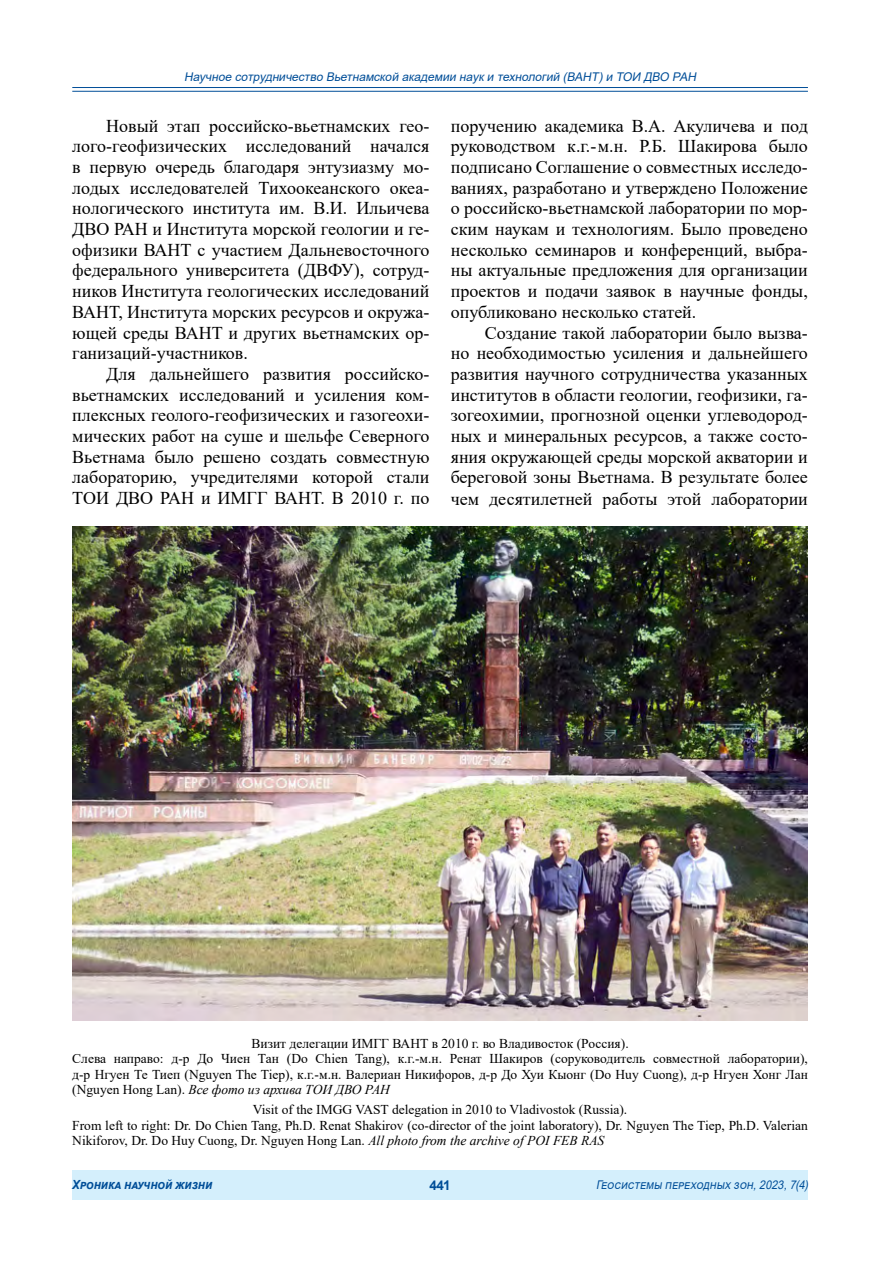
<style>
.page{position:relative;width:893px;height:1263px;background:#fff}
.page>*{position:absolute;margin:0;border:0;box-sizing:border-box;transform-origin:0 0}
.t1{font:18px/20.7px "Times New Roman";color:#000;text-align:justify}
.t2{font:13.5px/15.6px "Times New Roman";color:#000}
.t3{font:700 13.5px "Arial";color:#004e98}
.t4{font:italic 700 12.6px "Arial";letter-spacing:-.005em;color:#004e98;scale:.9 1}
.t5{font:italic 12px "Arial";color:#004e98}
.t6{font:italic 12px "Arial";color:#004e98;scale:.9 1}
.s1{font-style:italic}
</style>
<div class="page">
<div style="left:72px;top:1170px;width:736px;height:30px;background:#d4effc"></div>
<hr style="left:72px;top:87px;width:736px;height:1px;background:#004e98">
<hr style="left:72px;top:91px;width:736px;height:1px;background:#004e98">
<img style="left:72px;top:526px;width:736px;height:494px">
<p class="t5" style="left:184px;top:69px;width:516px">Научное сотрудничество Вьетнамской академии науки технологий (ВАНТ)и ТОИ ДВО РАН</p>
<p class="t1" style="left:72px;top:115px;width:359px;text-indent:34px">Новый этап российско-вьетнамских гео&shy;лого-геофизических исследований начался в первую очередь благодаря энтузиазму мо&shy;лодых исследователей Тихоокеанского океа&shy;нологического института им. В.И. Ильичева ДВО РАН и Института морской геологии и ге&shy;офизики ВАНТ с участием Дальневосточного федерального университета (ДВФУ), сотруд&shy;ников Института геологических исследований ВАНТ, Института морских ресурсов и окружа&shy;ющей среды ВАНТ и других вьетнамских ор&shy;ганизаций-участников.</p>
<p class="t1" style="left:72px;top:363px;width:359px;text-indent:34px">Для дальнейшего развития российско&shy;вьетнамских исследований и усиления ком&shy;плексных геолого-геофизических и газогеохи&shy;мических работ на суше и шельфе Северного Вьетнама было решено создать совместную лабораторию, учредителями которой стали ТОИ ДВО РАН и ИМГГ ВАНТ. В 2010 г. по</p>
<p class="t1" style="left:451px;top:115px;width:359px">поручению академика В.А. Акуличева и под руководством к.г.- м.н. Р.Б. Шакирова было подписано Соглашение о совместных исследо&shy;ваниях, разработано и утверждено Положение о российско-вьетнамской лаборатории по мор&shy;ским наукам и технологиям. Было проведено несколько семинаров и конференций, выбра&shy;ны актуальные предложения для организации проектов и подачи заявок в научные фонды, опубликовано несколько статей.</p>
<p class="t1" style="left:451px;top:322px;width:359px;text-indent:34px">Создание такой лаборатории было вызва&shy;но необходимостью усиления и дальнейшего развития научного сотрудничества указанных институтов в области геологии, геофизики, га&shy;зогеохимии, прогнозной оценки углеводород&shy;ных и минеральных ресурсов, а также состо&shy;яния окружающей среды морской акватории и береговой зоны Вьетнама. В результате более чем десятилетней работы этой лаборатории</p>
<p class="t2" style="left:72px;top:1035px;width:737px;text-indent:179px">Визит делегации ИМГГ ВАНТ в 2010 г. во Владивосток (Россия).<br>Слева направо: д-р До Чиен Тан (Do Chien Tang), к.г.-м.н. Ренат Шакиров (соруководитель совместной лаборатории), д-р Нгуен Те Тиеп (Nguyen The Tiep), к.г.-м.н. Валериан Никифоров, д-р До Хуи Кыонг (Do Huy Cuong), д-р Нгуен Хонг Лан (Nguyen Hong Lan). <span class="s1">Все фото из архива ТОИ ДВО РАН</span></p>
<p class="t2" style="left:72px;top:1101px;width:737px;text-indent:181px">Visit of the IMGG VAST delegation in 2010 to Vladivostok (Russia).<br>From left to right: Dr. Do Chien Tang, Ph.D. Renat Shakirov (co-director of the joint laboratory), Dr. Nguyen The Tiep, Ph.D. Valerian<br>Nikiforov, Dr. Do Huy Cuong, Dr. Nguyen Hong Lan. <span class="s1">All photo from the archive of POI FEB RAS</span></p>
<p class="t4" style="left:72px;top:1176px;width:157px">Хроника научной жизни</p>
<p class="t3" style="left:429px;top:1175px;width:23px">441</p>
<p class="t6" style="left:596px;top:1176px;width:240px">Геосистемы переходных зон,2023,7(4)</p>
</div>
